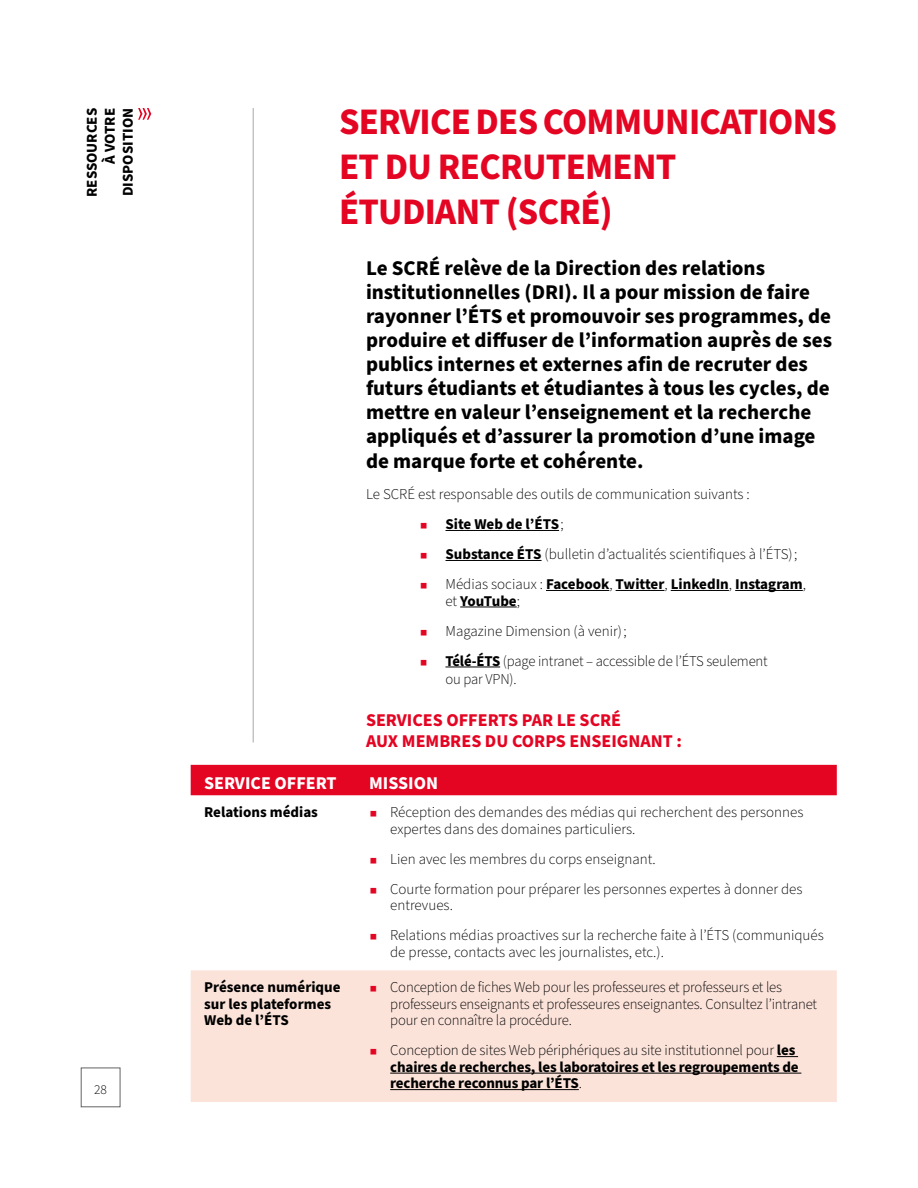
<style>
.page{position:relative;width:918px;height:1188px;background:#fff}
.page>*{position:absolute;margin:0;border:0;box-sizing:border-box;transform-origin:0 0}
.t1{font:700 37.5px/45px "Source Sans Pro";letter-spacing:-.02em;color:#e40523}
.t2{font:700 21px/24.2px "Source Sans Pro";color:#000}
.t3{font:700 18px/21.6px "Source Sans Pro";color:#e40523}
.t4{font:700 18px "Source Sans Pro";color:#fff}
.TexteRegulier{font:300 15px/16.5px "Source Sans Pro";color:#000}
.TexteRegulier-2{font:700 15px/16.5px "Source Sans Pro";letter-spacing:-.01em;color:#000}
.t5{font:300 13.5px "Source Sans Pro";color:#000}
.s1{font-weight:400;font-size:24px;color:#e40523}
.s2{font-weight:300}
.s3{font-weight:700}
</style>
<div class="page">
<div style="left:81px;top:1068px;width:39px;height:39px;border:1px solid #646363"></div>
<svg style="left:138px;top:108px;width:13px;height:12px"></svg>
<hr style="left:446px;top:530px;width:113px;height:1px;background:#000">
<hr style="left:446px;top:560px;width:96px;height:1px;background:#000">
<hr style="left:546px;top:590px;width:63px;height:1px;background:#000">
<hr style="left:616px;top:590px;width:49px;height:1px;background:#000">
<hr style="left:671px;top:590px;width:58px;height:1px;background:#000">
<hr style="left:735px;top:590px;width:68px;height:1px;background:#000">
<hr style="left:460px;top:607px;width:57px;height:1px;background:#000">
<hr style="left:446px;top:667px;width:54px;height:1px;background:#000">
<hr style="left:253px;top:108px;width:1px;height:634px;background:#a8a8a7">
<div style="left:191px;top:765px;width:646px;height:30px;background:#e40523"></div>
<div style="left:191px;top:970px;width:646px;height:132px;background:#fce3da"></div>
<svg style="left:777px;top:1056px;width:21px;height:1px"></svg>
<hr style="left:390px;top:1073px;width:411px;height:1px;background:#000">
<hr style="left:390px;top:1089px;width:189px;height:1px;background:#000">
<p class="TexteRegulier-2" style="left:83px;top:197px;width:90px;line-height:18px;text-align:right;rotate:-90deg">RESSOURCES<br>À VOTRE<br>DISPOSITION</p>
<p class="t5" style="left:94px;top:1081px;width:14px">28</p>
<h3 class="t1" style="left:339px;top:100px;width:499px">SERVICE DES COMMUNICATIONS<br>ET DU RECRUTEMENT<br>ÉTUDIANT (SCRÉ)</h3>
<h4 class="t2" style="left:366px;top:256px;width:468px">Le SCRÉ relève de la Direction des relations institutionnelles (DRI). Il a pour mission de faire rayonner l’ÉTS et promouvoir ses programmes, de produire et diffuser de l’information auprès de ses publics internes et externes afin de recruter des futurs étudiants et étudiantes à tous les cycles, de mettre en valeur l’enseignement et la recherche appliqués et d’assurer la promotion d’une image de marque forte et cohérente.</h4>
<p class="TexteRegulier" style="left:366px;top:487px;width:385px">Le SCRÉ est responsable des outils de communication suivants :</p>
<p class="TexteRegulier-2" style="left:420px;top:517px;width:145px"><span class="s1">▪</span> Site Web de l’ÉTS <span class="s2">;</span></p>
<p class="TexteRegulier" style="left:420px;top:547px;width:379px"><span class="s1">▪</span> <span class="s3">Substance ÉTS</span> (bulletin d’actualités scientifiques à l’ÉTS) ;</p>
<p class="TexteRegulier-2" style="left:446px;top:577px;width:362px;text-indent:-26px"><span class="s1">▪</span> <span class="s2">Médias sociaux :</span> Facebook<span class="s2">,</span> Twitter<span class="s2">,</span> LinkedIn<span class="s2">,</span> Instagram<span class="s2">, et</span> YouTube<span class="s2">;</span></p>
<p class="TexteRegulier" style="left:420px;top:623px;width:208px"><span class="s1">▪</span> Magazine Dimension (à venir) ;</p>
<p class="TexteRegulier" style="left:446px;top:652px;width:324px;line-height:18px;text-indent:-26px"><span class="s1">▪</span> <span class="s3">Télé-ÉTS</span> (page intranet – accessible de l’ÉTS seulement ou par VPN).</p>
<h5 class="t3" style="left:366px;top:709px;width:318px">SERVICES OFFERTS PAR LE SCRÉ<br>AUX MEMBRES DU CORPS ENSEIGNANT :</h5>
<h5 class="t4" style="left:204px;top:771px;width:134px">SERVICE OFFERT</h5>
<h5 class="t4" style="left:369px;top:771px;width:70px">MISSION</h5>
<p class="TexteRegulier-2" style="left:204px;top:805px;width:115px">Relations médias</p>
<p class="TexteRegulier" style="left:390px;top:805px;width:415px;text-indent:-20px"><span class="s1">▪</span> Réception des demandes des médias qui recherchent des personnes expertes dans des domaines particuliers.</p>
<p class="TexteRegulier" style="left:370px;top:851px;width:287px"><span class="s1">▪</span> Lien avec les membres du corps enseignant.</p>
<p class="TexteRegulier" style="left:390px;top:881px;width:414px;text-indent:-20px"><span class="s1">▪</span> Courte formation pour préparer les personnes expertes à donner des entrevues.</p>
<p class="TexteRegulier" style="left:390px;top:928px;width:435px;text-indent:-20px"><span class="s1">▪</span> Relations médias proactives sur la recherche faite à l’ÉTS (communiqués de presse, contacts avec les journalistes, etc.).</p>
<p class="TexteRegulier-2" style="left:204px;top:980px;width:138px">Présence numérique sur les plateformes<br>Web de l’ÉTS</p>
<p class="TexteRegulier" style="left:390px;top:980px;width:429px;text-indent:-20px"><span class="s1">▪</span> Conception de fiches Web pour les professeures et professeurs et les professeurs enseignants et professeures enseignantes. Consultez l’intranet pour en connaître la procédure.</p>
<p class="TexteRegulier-2" style="left:390px;top:1043px;width:410px;text-indent:-20px"><span class="s1">▪</span> <span class="s2">Conception de sites Web périphériques au site institutionnel pour</span> les chaires de recherches, les laboratoires et les regroupements de recherche reconnus par l’ÉTS<span class="s2">.</span></p>
</div>
